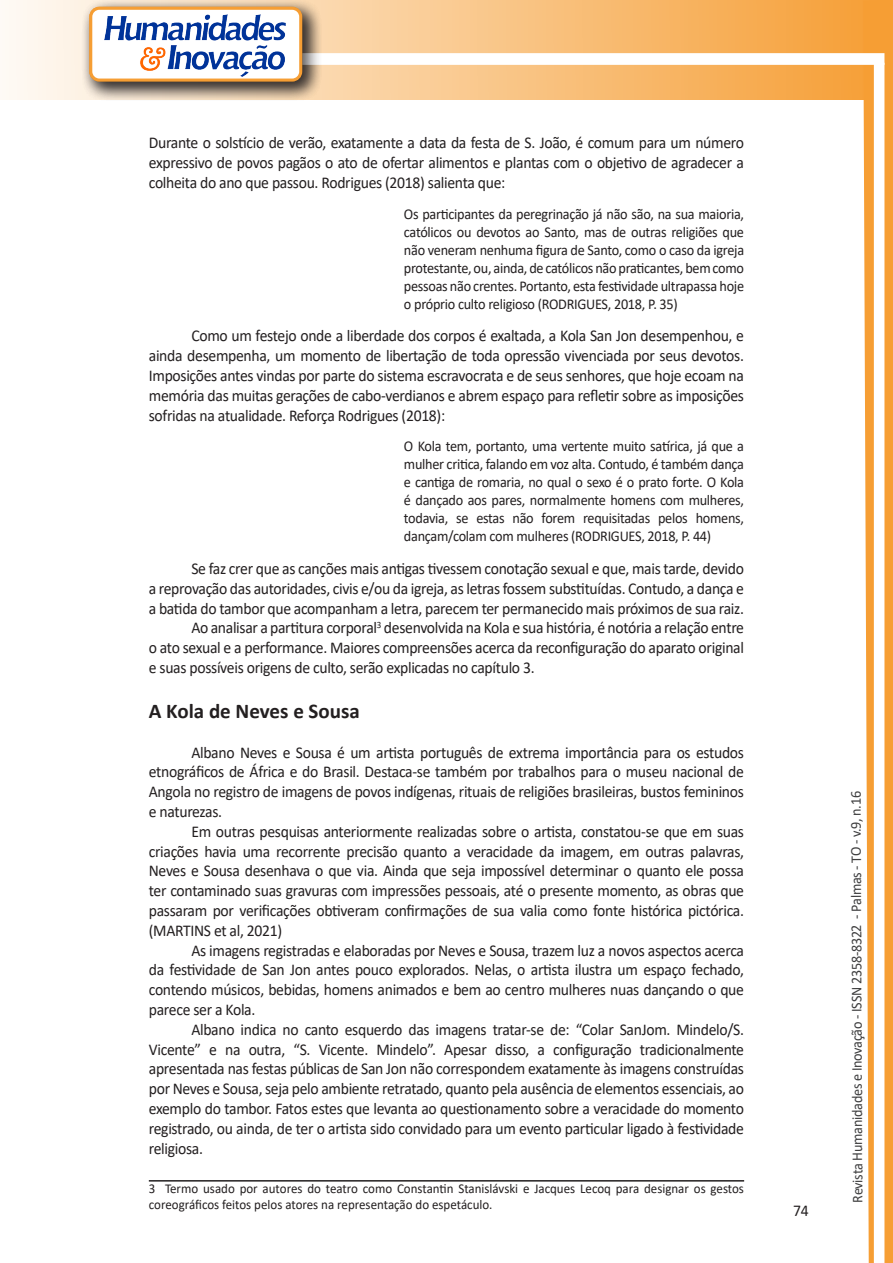
<style>
.page{position:relative;width:893px;height:1263px;background:#fff}
.page>*{position:absolute;margin:0;border:0;box-sizing:border-box;transform-origin:0 0}
.Titulo_2{font:700 21px "Calibri";color:#231f20}
.texto{font:16.5px/19.8px "Calibri";letter-spacing:-.02em;color:#231f20;text-align:justify;scale:.95 1}
.citacao{font:15px/18px "Calibri";letter-spacing:-.02em;color:#231f20;text-align:justify;scale:.95 1}
.t1{font:15px "Calibri";letter-spacing:-.025em;color:#3e3e3f;scale:.95 1}
.Rodapé{font:13.5px/16.2px "Calibri";color:#231f20;scale:.96 1}
</style>
<div class="page">
<svg style="left:5px;top:0;width:858px;height:100px;background:#f9c484"></svg>
<div style="left:302px;top:53px;width:582px;height:12px;background:#fff;border:2px solid #fff"></div>
<svg style="left:863px;top:0;width:30px;height:1263px"></svg>
<div style="left:81px;top:0;width:241px;height:102px;background:#231f20;opacity:.75"></div>
<div style="left:91px;top:8px;width:210px;height:72px;background:#fff;border-radius:9px"></div>
<img style="left:104px;top:14px;width:181px;height:62px">
<div style="left:89px;top:7px;width:213px;height:75px;border:3px solid #f69e34;border-radius:9px"></div>
<hr style="left:149px;top:1180px;width:595px;height:1px;background:#231f20">
<p class="texto" style="left:149px;top:133px;width:628px">Durante o solstício de verão, exatamente a data da festa de S. João, é comum para um número expressivo de povos pagãos o ato de ofertar alimentos e plantas com o objetivo de agradecer a colheita do ano que passou. Rodrigues (2018) salienta que:</p>
<p class="citacao" style="left:404px;top:204px;width:360px">Os participantes da peregrinação já não são, na sua maioria, católicos ou devotos ao Santo, mas de outras religiões que não veneram nenhuma figura de Santo, como o caso da igreja protestante, ou, ainda, de católicos não praticantes, bem como pessoas não crentes. Portanto, esta festividade ultrapassa hoje o próprio culto religioso (RODRIGUES, 2018, P. 35)</p>
<p class="texto" style="left:149px;top:326px;width:628px;text-indent:43px">Como um festejo onde a liberdade dos corpos é exaltada, a Kola San Jon desempenhou, e ainda desempenha, um momento de libertação de toda opressão vivenciada por seus devotos.<br>Imposições antes vindas por parte do sistema escravocrata e de seus senhores, que hoje ecoam na memória das muitas gerações de cabo-verdianos e abrem espaço para refletir sobre as imposições sofridas na atualidade. Reforça Rodrigues (2018):</p>
<p class="citacao" style="left:404px;top:437px;width:360px">O Kola tem, portanto, uma vertente muito satírica, já que a mulher critica, falando em voz alta. Contudo, é também dança e cantiga de romaria, no qual o sexo é o prato forte. O Kola é dançado aos pares, normalmente homens com mulheres, todavia, se estas não forem requisitadas pelos homens, dançam/colam com mulheres (RODRIGUES, 2018, P. 44)</p>
<p class="texto" style="left:149px;top:558px;width:628px;text-indent:43px">Se faz crer que as canções mais antigas tivessem conotação sexual e que, mais tarde, devido a reprovação das autoridades, civis e/ou da igreja, as letras fossem substituídas. Contudo, a dança e a batida do tambor que acompanham a letra, parecem ter permanecido mais próximos de sua raiz.</p>
<p class="texto" style="left:149px;top:617px;width:628px;text-indent:43px">Ao analisar a partitura corporal<sup>3</sup> desenvolvida na Kola e sua história, é notória a relação entre o ato sexual e a performance. Maiores compreensões acerca da reconfiguração do aparato original e suas possíveis origens de culto, serão explicadas no capítulo 3.</p>
<p class="Titulo_2" style="left:149px;top:696px;width:213px">A Kola de Neves e Sousa</p>
<p class="texto" style="left:149px;top:742px;width:628px;text-indent:43px">Albano Neves e Sousa é um artista português de extrema importância para os estudos etnográficos de África e do Brasil. Destaca-se também por trabalhos para o museu nacional de Angola no registro de imagens de povos indígenas, rituais de religiões brasileiras, bustos femininos e naturezas.</p>
<p class="texto" style="left:149px;top:821px;width:628px;text-indent:43px">Em outras pesquisas anteriormente realizadas sobre o artista, constatou-se que em suas criações havia uma recorrente precisão quanto a veracidade da imagem, em outras palavras, Neves e Sousa desenhava o que via. Ainda que seja impossível determinar o quanto ele possa ter contaminado suas gravuras com impressões pessoais, até o presente momento, as obras que passaram por verificações obtiveram confirmações de sua valia como fonte histórica pictórica. (MARTINS et al, 2021)</p>
<p class="texto" style="left:149px;top:940px;width:628px;text-indent:43px">As imagens registradas e elaboradas por Neves e Sousa, trazem luz a novos aspectos acerca da festividade de San Jon antes pouco explorados. Nelas, o artista ilustra um espaço fechado, contendo músicos, bebidas, homens animados e bem ao centro mulheres nuas dançando o que parece ser a Kola.</p>
<p class="texto" style="left:149px;top:1019px;width:628px;text-indent:43px">Albano indica no canto esquerdo das imagens tratar-se de: “Colar SanJom. Mindelo/S.<br>Vicente” e na outra, “S. Vicente. Mindelo”. Apesar disso, a configuração tradicionalmente apresentada nas festas públicas de San Jon não correspondem exatamente às imagens construídas por Neves e Sousa, seja pelo ambiente retratado, quanto pela ausência de elementos essenciais, ao exemplo do tambor. Fatos estes que levanta ao questionamento sobre a veracidade do momento registrado, ou ainda, de ter o artista sido convidado para um evento particular ligado à festividade religiosa.</p>
<p class="Rodapé" style="left:149px;top:1180px;width:621px">3 Termo usado por autores do teatro como Constantin Stanislávski e Jacques Lecoq para designar os gestos coreográficos feitos pelos atores na representação do espetáculo.</p>
<p class="texto" style="left:793px;top:1200px;width:18px">74</p>
<p class="t1" style="left:846px;top:1203px;width:435px;rotate:-90deg">Revista Humanidades e Inovação - ISSN 2358-8322 - Palmas - TO - v.9, n.16</p>
</div>
